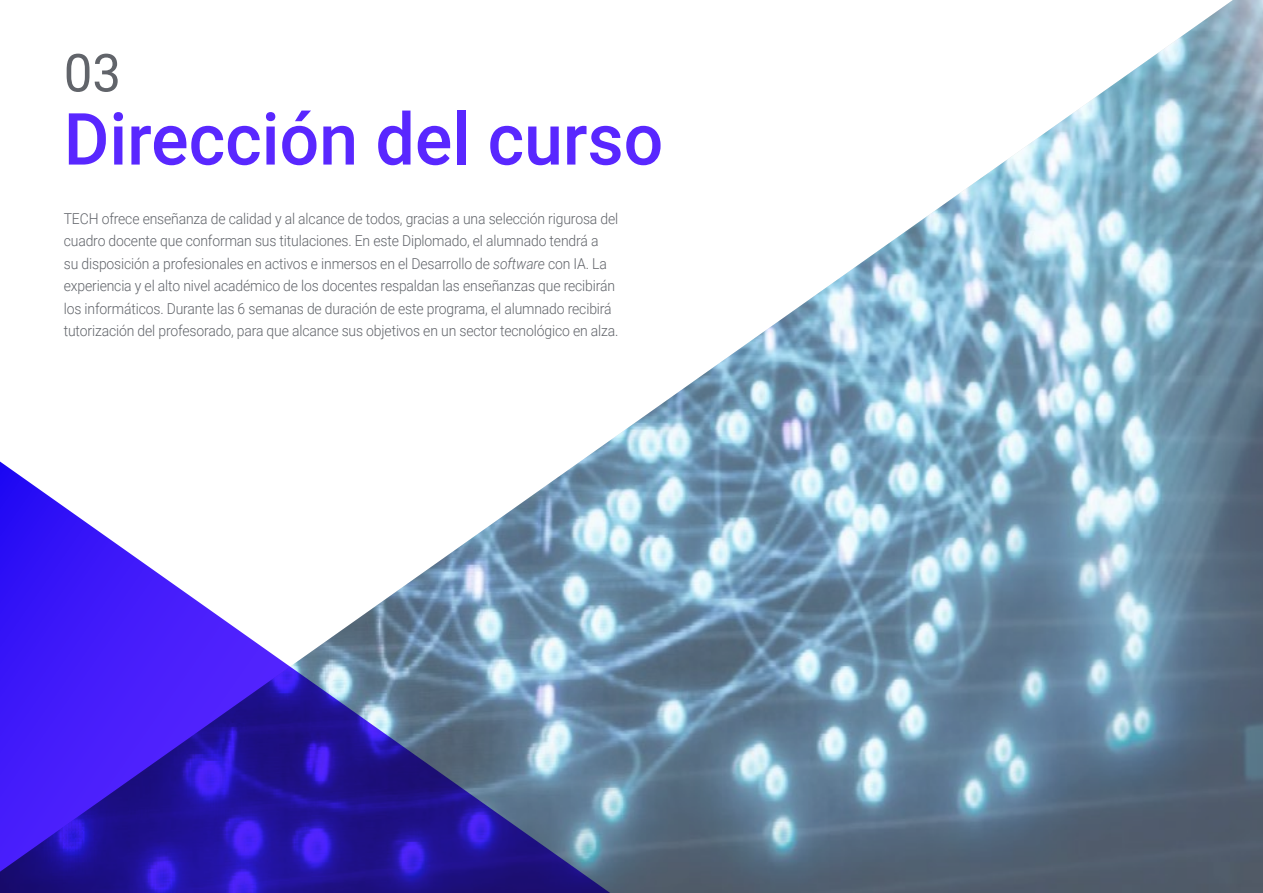
<style>
.page{position:relative;width:1263px;height:893px;background:#fff}
.page>*{position:absolute;margin:0;border:0;box-sizing:border-box;transform-origin:0 0}
.t1{font:500 72px "Roboto";color:#5927ff}
.t2{font:52.5px "Roboto";color:#61646a}
.t3{font:300 15px/22.5px "Roboto";letter-spacing:-.01em;color:#61646a;scale:.93 1}
.s1{font-style:italic}
</style>
<div class="page">
<img style="left:602px;top:0;width:661px;height:893px">
<svg style="left:0;top:446px;width:640px;height:447px"></svg>
<h2 class="t2" style="left:64px;top:36px;width:59px">03</h2>
<h1 class="t1" style="left:64px;top:89px;width:601px">Dirección del curso</h1>
<p class="t3" style="left:64px;top:207px;width:598px">TECH ofrece enseñanza de calidad y al alcance de todos, gracias a una selección rigurosa del cuadro docente que conforman sus titulaciones. En este Diplomado, el alumnado tendrá a<br>su disposición a profesionales en activos e inmersos en el Desarrollo de <span class="s1">software</span> con IA. La experiencia y el alto nivel académico de los docentes respaldan las enseñanzas que recibirán los informáticos. Durante las 6 semanas de duración de este programa, el alumnado recibirá tutorización del profesorado, para que alcance sus objetivos en un sector tecnológico en alza.</p>
</div>
